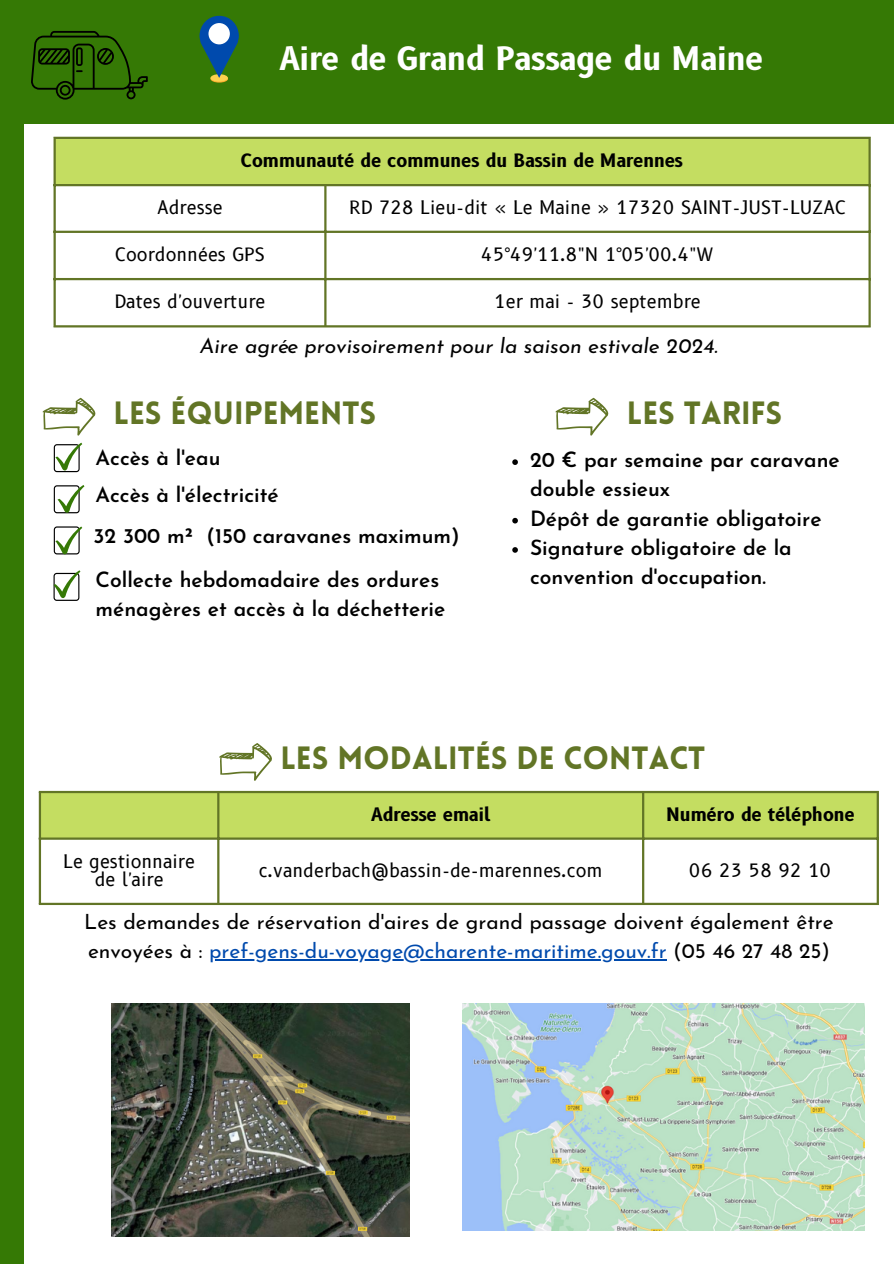
<style>
.page{position:relative;width:894px;height:1264px;background:#fff}
.page>*{position:absolute;margin:0;border:0;box-sizing:border-box;transform-origin:0 0}
.t1{font:900 31.5px "Lovelo";color:#627526}
.t2{font:700 31.5px "B612";color:#fff}
.t3{font:600 21px/29.2px "Josefin Sans";color:#000}
.t4{font:21px/29.2px "Josefin Sans";color:#000}
.t5{font:italic 21px "Josefin Sans";color:#000}
.t6{font:18px/18px "B612";color:#000;text-align:center}
.t7{font:700 18px "B612";color:#000}
.s1{color:#004aad}
</style>
<div class="page">
<div style="left:0;top:0;width:893px;height:123px;background:#357905"></div>
<div style="left:0;top:106px;width:24px;height:1157px;background:#357905"></div>
<svg style="left:31px;top:31px;width:117px;height:69px"></svg>
<div style="left:54px;top:138px;width:815px;height:47px;background:#c4dd61"></div>
<hr style="left:53px;top:139px;width:3px;height:186px;background:#627526">
<hr style="left:324px;top:186px;width:2px;height:139px;background:#627526">
<hr style="left:868px;top:139px;width:2px;height:186px;background:#627526">
<hr style="left:53px;top:137px;width:817px;height:2px;background:#627526">
<hr style="left:53px;top:184px;width:817px;height:2px;background:#627526">
<hr style="left:53px;top:231px;width:817px;height:2px;background:#627526">
<hr style="left:53px;top:278px;width:817px;height:2px;background:#627526">
<hr style="left:53px;top:325px;width:817px;height:2px;background:#627526">
<svg style="left:43px;top:398px;width:52px;height:37px"></svg>
<svg style="left:555px;top:398px;width:53px;height:37px"></svg>
<svg style="left:219px;top:743px;width:53px;height:37px"></svg>
<div style="left:41px;top:793px;width:835px;height:44px;background:#c4dd61"></div>
<hr style="left:39px;top:793px;width:2px;height:109px;background:#627526">
<hr style="left:217px;top:793px;width:2px;height:109px;background:#627526">
<hr style="left:642px;top:793px;width:2px;height:109px;background:#627526">
<hr style="left:876px;top:793px;width:2px;height:109px;background:#627526">
<hr style="left:39px;top:791px;width:839px;height:2px;background:#627526">
<hr style="left:39px;top:837px;width:839px;height:2px;background:#627526">
<hr style="left:39px;top:902px;width:839px;height:3px;background:#627526">
<svg style="left:54px;top:442px;width:28px;height:30px"></svg>
<svg style="left:54px;top:485px;width:30px;height:28px"></svg>
<svg style="left:54px;top:526px;width:28px;height:28px"></svg>
<svg style="left:53px;top:570px;width:27px;height:31px"></svg>
<div style="left:210px;top:74px;width:18px;height:8px;background:#fcd24f;border-radius:50%"></div>
<svg style="left:199px;top:16px;width:40px;height:62px"></svg>
<div style="left:208px;top:23px;width:22px;height:21px;background:#fff;border-radius:50%"></div>
<img style="left:112px;top:1003px;width:297px;height:233px">
<img style="left:462px;top:1003px;width:401px;height:227px">
<svg style="left:512px;top:459px;width:5px;height:6px"></svg>
<svg style="left:512px;top:518px;width:5px;height:5px"></svg>
<svg style="left:512px;top:547px;width:5px;height:5px"></svg>
<hr style="left:209px;top:959px;width:457px;height:1px;background:#004aad">
<h1 class="t2" style="left:279px;top:40px;width:485px">Aire de Grand Passage du Maine</h1>
<p class="t7" style="left:241px;top:150px;width:443px">Communauté de communes du Bassin de Marennes</p>
<p class="t6" style="left:157px;top:199px;width:67px">Adresse</p>
<p class="t6" style="left:349px;top:199px;width:498px">RD 728 Lieu-dit « Le Maine » 17320 SAINT-JUST-LUZAC</p>
<p class="t6" style="left:115px;top:246px;width:151px">Coordonnées GPS</p>
<p class="t6" style="left:481px;top:246px;width:234px">45°49'11.8"N 1°05'00.4"W</p>
<p class="t6" style="left:114px;top:293px;width:152px">Dates d'ouverture</p>
<p class="t6" style="left:494px;top:293px;width:208px">1er mai - 30 septembre</p>
<p class="t5" style="left:200px;top:337px;width:519px">Aire agrée provisoirement pour la saison estivale 2024.</p>
<h1 class="t1" style="left:113px;top:400px;width:264px">LES ÉQUIPEMENTS</h1>
<h1 class="t1" style="left:626px;top:400px;width:157px">LES TARIFS</h1>
<p class="t3" style="left:95px;top:441px;width:185px;line-height:37.2px">Accès à l'eau<br>Accès à l'électricité</p>
<p class="t3" style="left:93px;top:523px;width:367px">32 300 m² (150 caravanes maximum)</p>
<p class="t3" style="left:530px;top:447px;width:311px">20 € par semaine par caravane double essieux<br>Dépôt de garantie obligatoire<br>Signature obligatoire de la convention d'occupation.</p>
<p class="t3" style="left:95px;top:567px;width:351px">Collecte hebdomadaire des ordures ménagères et accès à la déchetterie</p>
<h1 class="t1" style="left:280px;top:745px;width:426px">LES MODALITÉS DE CONTACT</h1>
<p class="t7" style="left:371px;top:804px;width:121px">Adresse email</p>
<p class="t7" style="left:666px;top:804px;width:190px">Numéro de téléphone</p>
<p class="t6" style="left:63px;top:852px;width:133px">Le gestionnaire de l'aire</p>
<p class="t6" style="left:258px;top:861px;width:345px">c.vanderbach@bassin-de-marennes.com</p>
<p class="t6" style="left:689px;top:861px;width:144px">06 23 58 92 10</p>
<p class="t4" style="left:84px;top:908px;width:750px">Les demandes de réservation d'aires de grand passage doivent également être envoyées à : <span class="s1">pref-gens-du-voyage@charente-maritime.gouv.fr</span> (05 46 27 48 25)</p>
</div>
